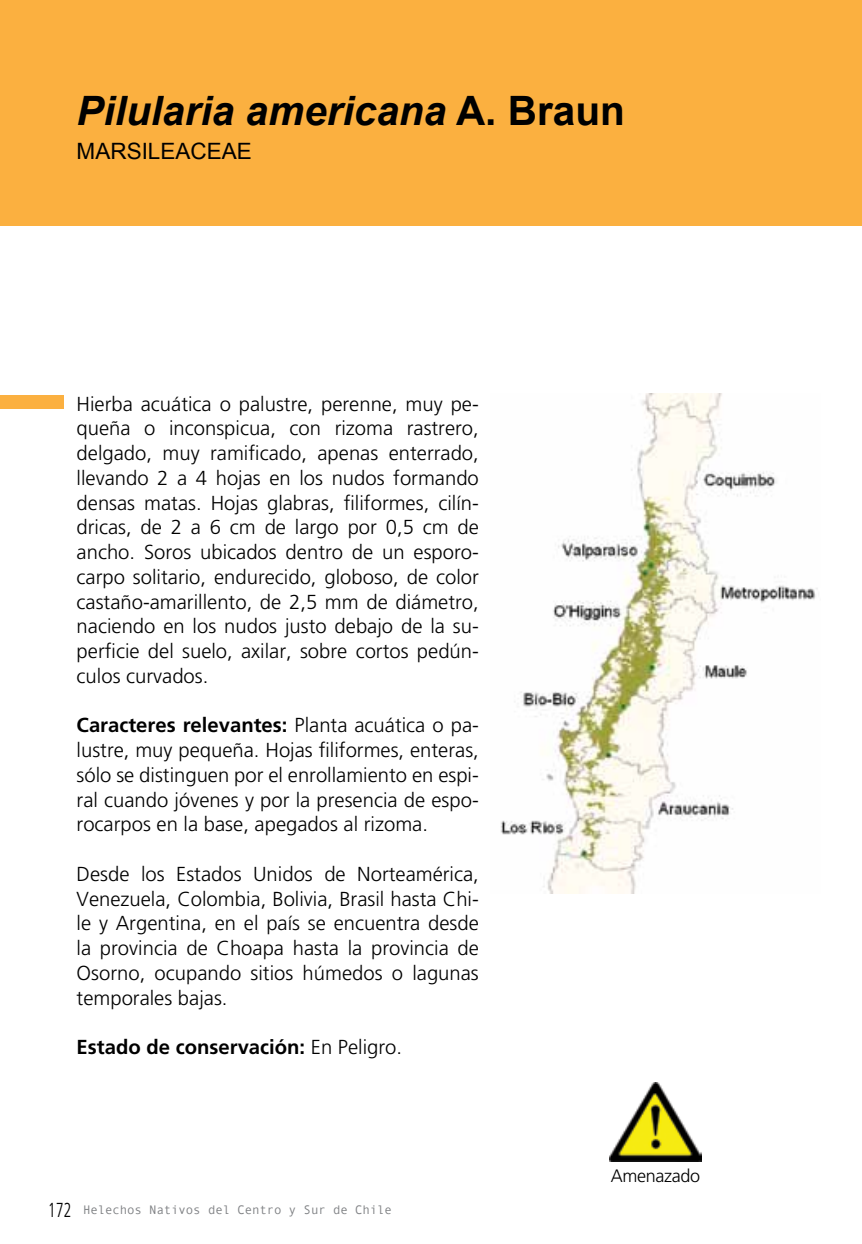
<style>
.page{position:relative;width:862px;height:1244px;background:#fff}
.page>*{position:absolute;margin:0;border:0;box-sizing:border-box;transform-origin:0 0}
.t1{font:italic 700 40.5px "Arial";color:#000}
.t2{font:22.5px "Arial";color:#000}
.t3{font:300 20.25px/24.8px "Frutiger LT Std";color:#000;text-align:justify}
.t4{font:700 20.25px "Frutiger LT Std";color:#000}
.t5{font:300 18px "Frutiger LT Std";letter-spacing:-.02em;color:#000}
.t6{font:12.38px "Andale Mono";letter-spacing:-.01em;color:#808285}
.s1{font-style:normal}
.s2{font-weight:700}
.s3{font-weight:300}
.s4{font-family:"Frutiger LT Std";font-weight:300;font-stretch:condensed;font-size:20.25px;color:#000}
</style>
<div class="page">
<div style="left:0;top:395px;width:64px;height:14px;background:#fbb040"></div>
<div style="left:0;top:0;width:861px;height:226px;background:#fbb040"></div>
<img style="left:500px;top:393px;width:318px;height:500px">
<img style="left:609px;top:1082px;width:92px;height:79px">
<h1 class="t1" style="left:77px;top:88px;width:549px">Pilularia americana <span class="s1">A. Braun</span></h1>
<p class="t2" style="left:77px;top:138px;width:177px">MARSILEACEAE</p>
<p class="t3" style="left:77px;top:392px;width:403px">Hierba acuática o palustre, perenne, muy pe&shy;queña o inconspicua, con rizoma rastrero, delgado, muy ramificado, apenas enterrado, llevando 2 a 4 hojas en los nudos formando densas matas. Hojas glabras, filiformes, cilín&shy;dricas, de 2 a 6 cm de largo por 0,5 cm de ancho. Soros ubicados dentro de un esporo&shy;carpo solitario, endurecido, globoso, de color castaño-amarillento, de 2,5 mm de diámetro, naciendo en los nudos justo debajo de la su&shy;perficie del suelo, axilar, sobre cortos pedún&shy;culos curvados.</p>
<p class="t3" style="left:77px;top:713px;width:403px"><span class="s2">Caracteres relevantes:</span> Planta acuática o pa&shy;lustre, muy pequeña. Hojas filiformes, enteras, sólo se distinguen por el enrollamiento en espi&shy;ral cuando jóvenes y por la presencia de espo&shy;rocarpos en la base, apegados al rizoma.</p>
<p class="t3" style="left:77px;top:862px;width:403px">Desde los Estados Unidos de Norteamérica, Venezuela, Colombia, Bolivia, Brasil hasta Chi&shy;le y Argentina, en el país se encuentra desde la provincia de Choapa hasta la provincia de Osorno, ocupando sitios húmedos o lagunas temporales bajas.</p>
<p class="t4" style="left:77px;top:1035px;width:327px">Estado de conservación: <span class="s3">En Peligro.</span></p>
<p class="t6" style="left:48px;top:1202px;width:345px"><span class="s4">172</span> Helechos Nativos del Centro y Sur de Chile</p>
<p class="t5" style="left:610px;top:1165px;width:91px">Amenazado</p>
</div>
